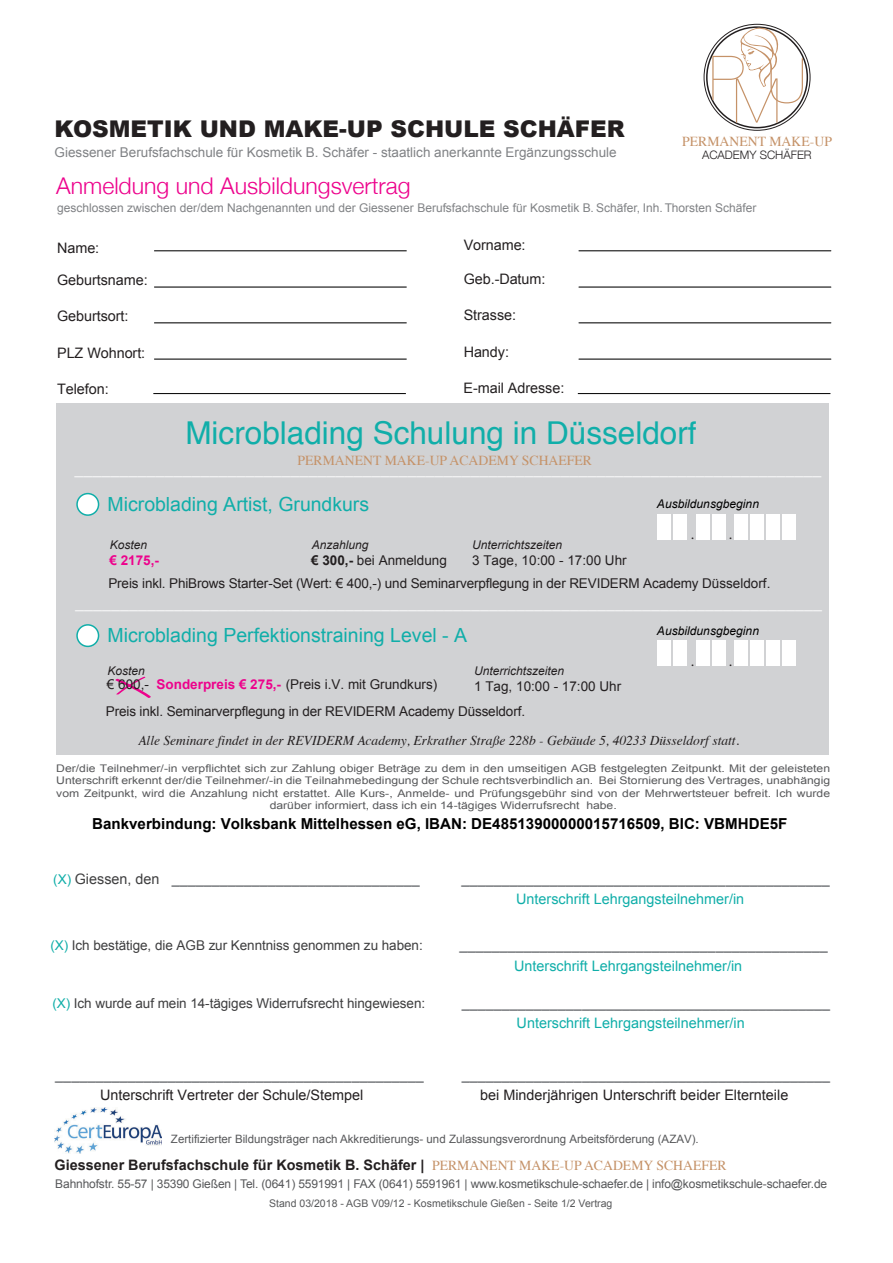
<style>
.page{position:relative;width:893px;height:1263px;background:#fff}
.page>*{position:absolute;margin:0;border:0;box-sizing:border-box;transform-origin:0 0}
.t1{font:200 61.95px "Helvetica Neue";color:#c59268}
.t2{font:31.5px "Helvetica";color:#10aea9}
.t3{font:900 23.1px "Arial";color:#231f20}
.t4{font:300 23.1px "Helvetica Neue";color:#ed028c}
.t5{font:19.5px "Arial";color:#10aea9}
.t6{font:18px "Myriad Pro";color:#fff}
.t7{font:700 15.15px "Arial";color:#000}
.t8{font:700 14.4px "Arial";color:#808285}
.t9{font:14.4px "Arial";color:#231f20}
.t10{font:14.4px "Arial";color:#10aea9}
.t11{font:700 14.4px "Arial";color:#231f20}
.t12{font:13.8px "Times";color:#c59268}
.t13{font:13.8px "Myriad";color:#231f20}
.t14{font:13.5px/23.4px "Arial";letter-spacing:-.01em;color:#231f20}
.t15{font:13.5px "Arial";letter-spacing:-.005em;color:#3e3e3f}
.t16{font:italic 13.5px "Times";color:#231f20}
.t17{font:13.5px "Arial";color:#808285}
.t18{font:700 13.5px "Arial";color:#ed028c}
.t19{font:12px "Arial";letter-spacing:-.015em;color:#57585a}
.t20{font:12px "Arial";color:#808285}
.t21{font:italic 12px "Arial";color:#231f20}
.t22{font:italic 12px "Arial";color:#000}
.t23{font:300 11.7px "Helvetica Neue";color:#231f20}
.t24{font:11.55px "Arial";color:#57585a}
.t25{font:10.5px/12.6px "Arial";color:#57585a;text-align:center;scale:1.16 1}
.t26{font:10.5px "Arial";color:#57585a}
.s1{font-weight:700}
.s2{font-weight:700;color:#ed028c}
.s3{font-weight:400;font-size:13.5px;color:#10aea9}
.s4{font-weight:400;color:#3e3e3f}
.s5{color:#10aea9}
.s6{font-family:"Times";font-weight:400;font-size:13.8px;color:#c59268}
</style>
<div class="page">
<img style="left:55px;top:1107px;width:107px;height:47px">
<hr style="left:154px;top:250px;width:253px;height:1px;background:#000">
<hr style="left:154px;top:287px;width:253px;height:1px;background:#000">
<hr style="left:154px;top:322px;width:253px;height:1px;background:#000">
<hr style="left:154px;top:359px;width:253px;height:1px;background:#000">
<hr style="left:153px;top:393px;width:253px;height:1px;background:#000">
<hr style="left:579px;top:250px;width:252px;height:1px;background:#000">
<hr style="left:579px;top:287px;width:252px;height:1px;background:#000">
<hr style="left:579px;top:322px;width:252px;height:1px;background:#000">
<hr style="left:579px;top:359px;width:252px;height:1px;background:#000">
<hr style="left:578px;top:393px;width:252px;height:1px;background:#000">
<div style="left:56px;top:403px;width:773px;height:351px;background:#d1d2d4"></div>
<div style="left:657px;top:514px;width:13px;height:25px;background:#fff"></div>
<div style="left:673px;top:514px;width:13px;height:25px;background:#fff"></div>
<div style="left:696px;top:514px;width:13px;height:25px;background:#fff"></div>
<div style="left:713px;top:514px;width:13px;height:25px;background:#fff"></div>
<div style="left:734px;top:514px;width:13px;height:25px;background:#fff"></div>
<div style="left:750px;top:514px;width:13px;height:25px;background:#fff"></div>
<div style="left:766px;top:514px;width:13px;height:25px;background:#fff"></div>
<div style="left:782px;top:514px;width:13px;height:25px;background:#fff"></div>
<svg style="left:704px;top:24px;width:106px;height:106px"></svg>
<div style="left:707px;top:27px;width:100px;height:101px;background:#fff;border-radius:50%"></div>
<div style="left:706px;top:26px;width:102px;height:102px;border:2px solid #231f20;border-radius:50%"></div>
<svg style="left:740px;top:27px;width:41px;height:60px"></svg>
<div style="left:77px;top:494px;width:22px;height:21px;background:#fff;border-radius:50%"></div>
<div style="left:76px;top:493px;width:23px;height:23px;border:2px solid #10aea9;border-radius:50%"></div>
<div style="left:77px;top:625px;width:22px;height:21px;background:#fff;border-radius:50%"></div>
<div style="left:76px;top:624px;width:23px;height:23px;border:2px solid #10aea9;border-radius:50%"></div>
<div style="left:657px;top:641px;width:13px;height:25px;background:#fff"></div>
<div style="left:673px;top:641px;width:13px;height:25px;background:#fff"></div>
<div style="left:696px;top:641px;width:13px;height:25px;background:#fff"></div>
<div style="left:713px;top:641px;width:13px;height:25px;background:#fff"></div>
<div style="left:734px;top:641px;width:13px;height:25px;background:#fff"></div>
<div style="left:750px;top:641px;width:13px;height:25px;background:#fff"></div>
<div style="left:766px;top:641px;width:13px;height:25px;background:#fff"></div>
<div style="left:782px;top:641px;width:13px;height:25px;background:#fff"></div>
<svg style="left:115px;top:676px;width:36px;height:22px"></svg>
<h3 class="t3" style="left:55px;top:112px;width:572px">KOSMETIK UND MAKE-UP SCHULE SCHÄFER</h3>
<p class="t17" style="left:55px;top:144px;width:564px">Giessener Berufsfachschule für Kosmetik B. Schäfer - staatlich anerkannte Ergänzungsschule</p>
<h3 class="t4" style="left:56px;top:167px;width:356px">Anmeldung und Ausbildungsvertrag</h3>
<h1 class="t1" style="left:709px;top:32px;width:99px">PMU</h1>
<h3 class="t12" style="left:682px;top:129px;width:151px">PERMANENT MAKE-UP</h3>
<p class="t23" style="left:702px;top:146px;width:111px">ACADEMY SCHÄFER</p>
<p class="t20" style="left:57px;top:200px;width:701px">geschlossen zwischen der/dem Nachgenannten und der Giessener Berufsfachschule für Kosmetik B. Schäfer, Inh. Thorsten Schäfer</p>
<h3 class="t9" style="left:464px;top:236px;width:63px">Vorname:</h3>
<h3 class="t9" style="left:464px;top:269px;width:83px">Geb.-Datum:</h3>
<h3 class="t9" style="left:464px;top:306px;width:54px">Strasse:</h3>
<h3 class="t9" style="left:464px;top:342px;width:47px">Handy:</h3>
<h3 class="t9" style="left:57px;top:239px;width:44px">Name:</h3>
<h3 class="t9" style="left:57px;top:270px;width:92px">Geburtsname:</h3>
<h3 class="t9" style="left:57px;top:307px;width:73px">Geburtsort:</h3>
<h3 class="t9" style="left:57px;top:343px;width:90px">PLZ Wohnort:</h3>
<h3 class="t9" style="left:57px;top:379px;width:53px">Telefon:</h3>
<h3 class="t9" style="left:464px;top:378px;width:102px">E-mail Adresse:</h3>
<h2 class="t2" style="left:185px;top:408px;width:513px">Microblading Schulung in Düsseldorf</h2>
<h3 class="t12" style="left:298px;top:447px;width:296px">PERMANENT MAKE-UP ACADEMY SCHAEFER</h3>
<h3 class="t6" style="left:75px;top:458px;width:748px">___________________________________________________________________________________</h3>
<h3 class="t5" style="left:108px;top:491px;width:263px">Microblading Artist, Grundkurs</h3>
<p class="t22" style="left:657px;top:496px;width:104px">Ausbildunsgbeginn</p>
<h3 class="t13" style="left:691px;top:528px;width:4px">.</h3>
<h3 class="t13" style="left:729px;top:528px;width:4px">.</h3>
<p class="t21" style="left:472px;top:537px;width:92px">Unterrichtszeiten</p>
<p class="t14" style="left:108px;top:549px;width:664px;text-indent:364px">3 Tage, 10:00 - 17:00 Uhr<br>Preis inkl. PhiBrows Starter-Set (Wert: € 400,-) und Seminarverpflegung in der REVIDERM Academy Düsseldorf.</p>
<p class="t21" style="left:110px;top:537px;width:39px">Kosten</p>
<p class="t21" style="left:312px;top:537px;width:58px">Anzahlung</p>
<p class="t18" style="left:109px;top:551px;width:51px">€ 2175,-</p>
<p class="t14" style="left:311px;top:549px;width:137px"><span class="s1">€ 300,-</span> bei Anmeldung</p>
<h3 class="t6" style="left:75px;top:591px;width:749px">___________________________________________________________________________________</h3>
<h3 class="t5" style="left:108px;top:622px;width:361px">Microblading Perfektionstraining Level - A</h3>
<p class="t22" style="left:657px;top:623px;width:104px">Ausbildunsgbeginn</p>
<h3 class="t13" style="left:691px;top:655px;width:4px">.</h3>
<h3 class="t13" style="left:729px;top:655px;width:4px">.</h3>
<p class="t21" style="left:474px;top:663px;width:92px">Unterrichtszeiten</p>
<p class="t14" style="left:106px;top:674px;width:517px;line-height:24.5px;text-indent:368px">1 Tag, 10:00 - 17:00 Uhr<br>Preis inkl. Seminarverpflegung in der REVIDERM Academy Düsseldorf.</p>
<p class="t21" style="left:107px;top:663px;width:39px">Kosten</p>
<p class="t14" style="left:107px;top:673px;width:332px">€ 600,- <span class="s2">Sonderpreis € 275,-</span> (Preis i.V. mit Grundkurs)</p>
<p class="t16" style="left:138px;top:729px;width:602px">Alle Seminare findet in der REVIDERM Academy, Erkrather Straße 228b - Gebäude 5, 40233 Düsseldorf statt.</p>
<p class="t25" style="left:56px;top:762px;width:669px">Der/die Teilnehmer/-in verpflichtet sich zur Zahlung obiger Beträge zu dem in den umseitigen AGB festgelegten Zeitpunkt. Mit der geleisteten Unterschrift erkennt der/die Teilnehmer/-in die Teilnahmebedingung der Schule rechtsverbindlich an. Bei Stornierung des Vertrages, unabhängig vom Zeitpunkt, wird die Anzahlung nicht erstattet. Alle Kurs-, Anmelde- und Prüfungsgebühr sind von der Mehrwertsteuer befreit. Ich wurde darüber informiert, dass ich ein 14-tägiges Widerrufsrecht habe.</p>
<h3 class="t7" style="left:92px;top:813px;width:697px">Bankverbindung: Volksbank Mittelhessen eG, IBAN: DE48513900000015716509, BIC: VBMHDE5F</h3>
<h3 class="t8" style="left:53px;top:869px;width:368px"><span class="s3">(X)</span> <span class="s4">Giessen, den</span> _______________________________</h3>
<p class="t15" style="left:50px;top:937px;width:374px"><span class="s5">(X)</span> Ich bestätige, die AGB zur Kenntniss genommen zu haben:</p>
<p class="t15" style="left:52px;top:994px;width:374px"><span class="s5">(X)</span> Ich wurde auf mein 14-tägiges Widerrufsrecht hingewiesen:</p>
<h3 class="t8" style="left:55px;top:1065px;width:370px">______________________________________________</h3>
<h3 class="t9" style="left:100px;top:1085px;width:265px">Unterschrift Vertreter der Schule/Stempel</h3>
<h3 class="t8" style="left:461px;top:869px;width:370px">______________________________________________</h3>
<h3 class="t10" style="left:516px;top:889px;width:230px">Unterschrift Lehrgangsteilnehmer/in</h3>
<h3 class="t8" style="left:459px;top:936px;width:370px">______________________________________________</h3>
<h3 class="t10" style="left:514px;top:956px;width:230px">Unterschrift Lehrgangsteilnehmer/in</h3>
<h3 class="t8" style="left:462px;top:993px;width:370px">______________________________________________</h3>
<h3 class="t10" style="left:517px;top:1014px;width:230px">Unterschrift Lehrgangsteilnehmer/in</h3>
<h3 class="t8" style="left:462px;top:1065px;width:370px">______________________________________________</h3>
<h3 class="t9" style="left:480px;top:1085px;width:310px">bei Minderjährigen Unterschrift beider Elternteile</h3>
<p class="t24" style="left:171px;top:1131px;width:529px">Zertifizierter Bildungsträger nach Akkreditierungs- und Zulassungsverordnung Arbeitsförderung (AZAV).</p>
<p class="t19" style="left:55px;top:1176px;width:773px">Bahnhofstr. 55-57 | 35390 Gießen | Tel. (0641) 5591991 | FAX (0641) 5591961 | www.kosmetikschule-schaefer.de | info@kosmetikschule-schaefer.de</p>
<h3 class="t11" style="left:55px;top:1155px;width:674px">Giessener Berufsfachschule für Kosmetik B. Schäfer | <span class="s6">PERMANENT MAKE-UP ACADEMY SCHAEFER</span></h3>
<p class="t26" style="left:269px;top:1197px;width:345px">Stand 03/2018 - AGB V09/12 - Kosmetikschule Gießen - Seite 1/2 Vertrag</p>
</div>
